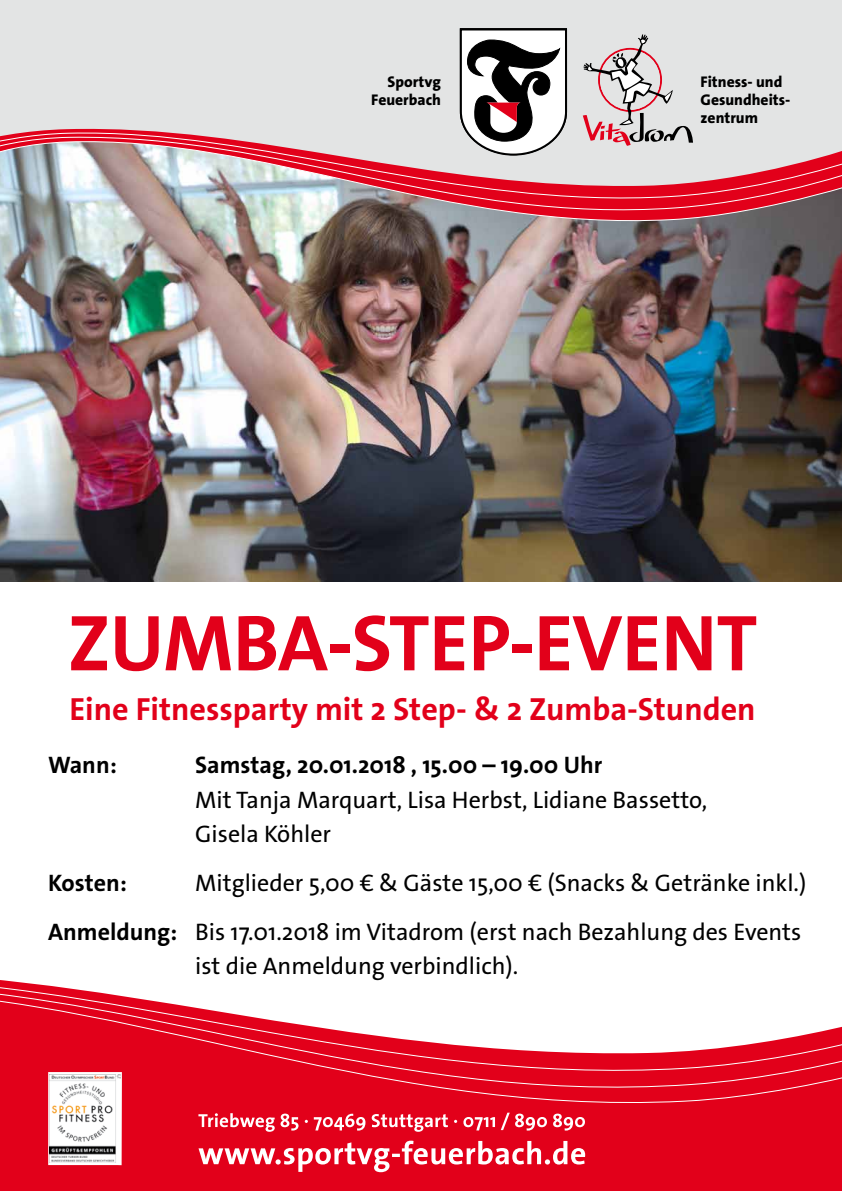
<style>
.page{position:relative;width:842px;height:1191px;background:#fff}
.page>*{position:absolute;margin:0;border:0;box-sizing:border-box;transform-origin:0 0}
.t1{font:700 80px "The Sans Os F";letter-spacing:-.005em;color:#e2001a}
.t2{font:700 32.2px "The Sans Os F";color:#e2001a}
.t3{font:24px/34px "The Sans Os F";color:#000}
.t4{font:700 24px "The Sans Os F";color:#000}
.t5{font:800 15.5px/18.1px "The Sans Os F";color:#000}
.s1{font-weight:700}
</style>
<div class="page">
<img style="left:0;top:225px;width:842px;height:356px">
<div style="left:0;top:0;width:842px;height:124px;background:#e3e4e4"></div>
<hr style="left:0;top:124px;width:842px;height:4px;background:#e3e4e4">
<svg style="left:0;top:128px;width:842px;height:5px"></svg>
<img style="left:0;top:135px;width:842px;height:90px">
<svg style="left:583px;top:34px;width:110px;height:112px"></svg>
<svg style="left:459px;top:27px;width:109px;height:130px"></svg>
<div style="left:0;top:1117px;width:842px;height:74px;background:#e2001a"></div>
<svg style="left:0;top:980px;width:842px;height:137px"></svg>
<svg style="left:198px;top:1140px;width:387px;height:32px"></svg>
<svg style="left:198px;top:1112px;width:387px;height:19px"></svg>
<svg style="left:48px;top:1072px;width:74px;height:93px"></svg>
<img style="left:50px;top:1074px;width:70px;height:88px">
<p class="t5" style="left:371px;top:73px;width:71px;text-align:right">Sportvg<br>Feuerbach</p>
<p class="t5" style="left:701px;top:73px;width:91px">Fitness- und<br>Gesundheits&shy;zentrum</p>
<h1 class="t1" style="left:68px;top:592px;width:691px">ZUMBA-STEP-EVENT</h1>
<h2 class="t2" style="left:69px;top:689px;width:688px">Eine Fitnessparty mit 2 Step- &amp; 2 Zumba-Stunden</h2>
<p class="t4" style="left:48px;top:750px;width:70px">Wann:</p>
<p class="t4" style="left:195px;top:750px;width:409px">Samstag, 20.01.2018 , 15.00 – 19.00 Uhr</p>
<p class="t3" style="left:195px;top:782px;width:513px">Mit Tanja Marquart, Lisa Herbst, Lidiane Bassetto,<br>Gisela Köhler</p>
<p class="t4" style="left:48px;top:867px;width:80px">Kosten:</p>
<p class="t3" style="left:48px;top:858px;width:760px;line-height:49px;text-align:right">Mitglieder 5,00 € &amp; Gäste 15,00 € (Snacks &amp; Getränke inkl.)<br><span class="s1">Anmeldung:</span> Bis 17.01.2018 im Vitadrom (erst nach Bezahlung des Events</p>
<p class="t3" style="left:195px;top:948px;width:325px">ist die Anmeldung verbindlich).</p>
</div>
